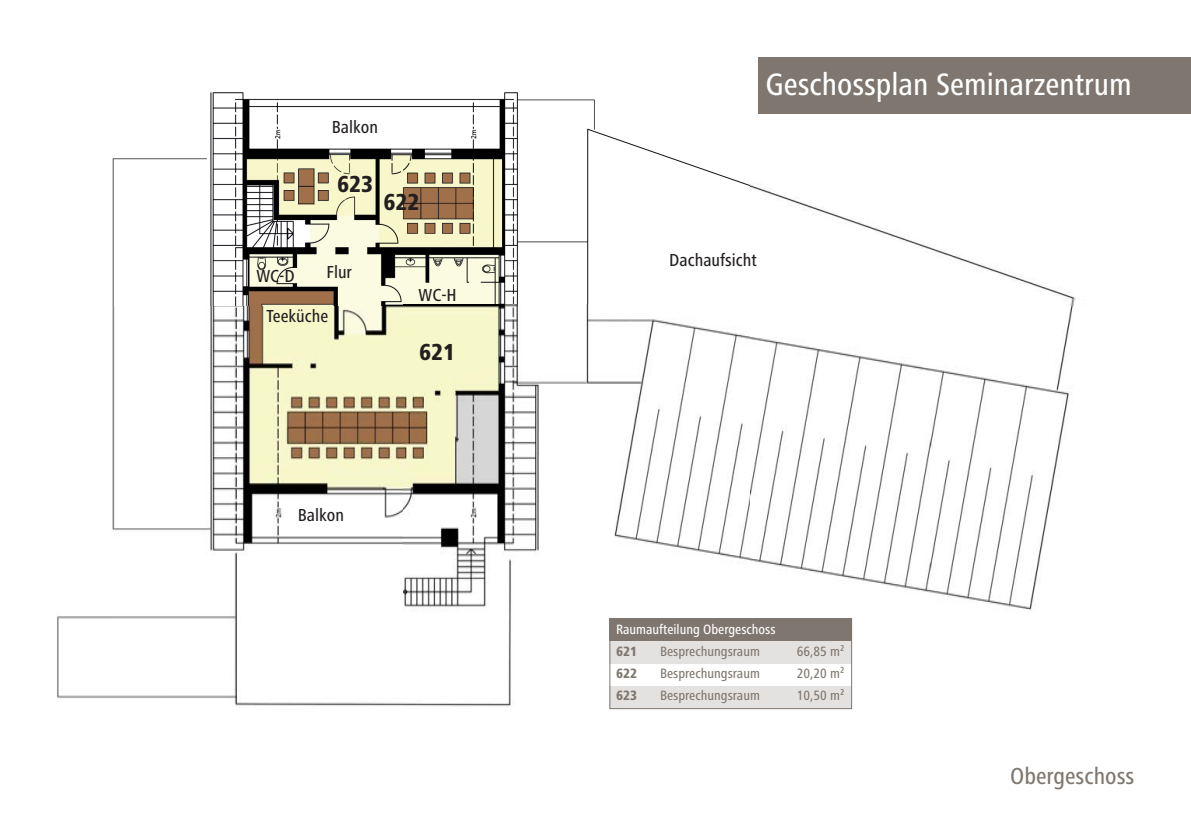
<style>
.page{position:relative;width:1191px;height:840px;background:#fff}
.page>*{position:absolute;margin:0;border:0;box-sizing:border-box;transform-origin:0 0}
.t1{font:500 condensed 32px "Frutiger Next Pro";color:#fff}
.t2{font:500 condensed 24px "Frutiger Next Pro";color:#7f776f}
.t3{font:800 condensed 24px "Frutiger Next Pro";color:#231f20}
.t4{font:500 condensed 18px "Frutiger Next Pro";color:#231f20}
.t5{font:500 condensed 14px "Frutiger Next Pro";color:#7f776f}
.t6{font:500 condensed 14px "Frutiger Next Pro";color:#fff}
.t7{font:800 condensed 14px "Frutiger Next Pro";color:#7f776f}
</style>
<div class="page">
<img style="left:57px;top:91px;width:1041px;height:619px">
<div style="left:609px;top:640px;width:243px;height:23px;background:#e4e2e0"></div>
<div style="left:609px;top:685px;width:243px;height:23px;background:#e4e2e0"></div>
<div style="left:609px;top:618px;width:243px;height:22px;background:#7f776f"></div>
<div style="left:609px;top:618px;width:243px;height:90px;border:1px solid #7f776f"></div>
<div style="left:759px;top:57px;width:432px;height:56px;background:#7f776f"></div>
<p class="t4" style="left:332px;top:116px;width:48px">Balkon</p>
<h2 class="t3" style="left:337px;top:170px;width:38px">623</h2>
<h2 class="t3" style="left:383px;top:188px;width:38px">622</h2>
<p class="t4" style="left:256px;top:265px;width:40px">WC-D</p>
<p class="t4" style="left:326px;top:262px;width:27px">Flur</p>
<p class="t4" style="left:266px;top:306px;width:63px">Teeküche</p>
<p class="t4" style="left:418px;top:284px;width:40px">WC-H</p>
<h2 class="t3" style="left:419px;top:338px;width:38px">621</h2>
<p class="t4" style="left:298px;top:504px;width:48px">Balkon</p>
<h1 class="t1" style="left:765px;top:66px;width:368px">Geschossplan Seminarzentrum</h1>
<p class="t4" style="left:669px;top:250px;width:89px">Dachaufsicht</p>
<p class="t6" style="left:616px;top:621px;width:161px">Raumaufteilung Obergeschoss</p>
<p class="t7" style="left:616px;top:643px;width:23px">621</p>
<p class="t5" style="left:660px;top:643px;width:101px">Besprechungsraum</p>
<p class="t5" style="left:797px;top:643px;width:50px">66,85 m²</p>
<p class="t7" style="left:616px;top:665px;width:23px">622</p>
<p class="t5" style="left:660px;top:665px;width:101px">Besprechungsraum</p>
<p class="t5" style="left:797px;top:665px;width:50px">20,20 m²</p>
<p class="t7" style="left:616px;top:687px;width:23px">623</p>
<p class="t5" style="left:660px;top:687px;width:101px">Besprechungsraum</p>
<p class="t5" style="left:797px;top:687px;width:50px">10,50 m²</p>
<h2 class="t2" style="left:1010px;top:761px;width:126px">Obergeschoss</h2>
</div>
